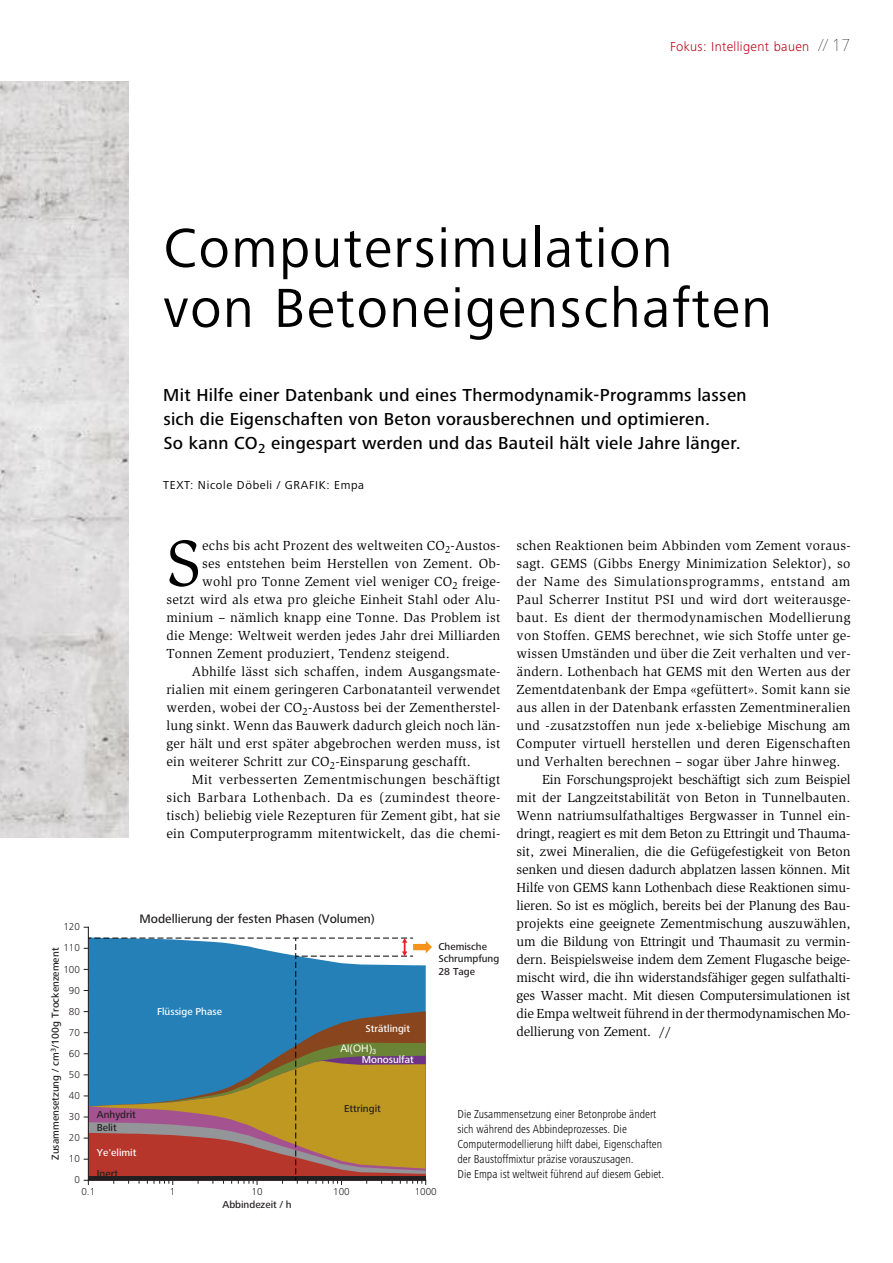
<style>
.page{position:relative;width:893px;height:1263px;background:#fff}
.page>*{position:absolute;margin:0;border:0;box-sizing:border-box;transform-origin:0 0}
.t1{font:67.2px "Slimbach Std";color:#000}
.t2{font:57px/60px "Frutiger Next Pro";letter-spacing:.025em;color:#000}
.t3{font:500 18px/24px "Frutiger Next Pro";letter-spacing:.015em;color:#000}
.t4{font:13.5px "Slimbach Std";letter-spacing:.015em;color:#000}
.t5{font:13.5px "Slimbach Std";letter-spacing:-.01em;color:#000}
.t6{font:13.5px "Slimbach Std";letter-spacing:.035em;color:#000}
.t7{font:13.5px "Slimbach Std";letter-spacing:-.005em;color:#000}
.t8{font:300 13.5px "Frutiger Next Pro";letter-spacing:.025em;color:#ba0014}
.t9{font:500 12.6px "Frutiger Next Pro";color:#231f20}
.t10{font:300 condensed 12px/15px "Frutiger Next Pro";color:#000}
.t11{font:12px "Frutiger Next Pro";letter-spacing:.055em;color:#000}
.t12{font:500 10.35px/12.5px "Frutiger Next Pro";color:#231f20}
.t13{font:500 10.35px "Frutiger Next Pro";color:#fff}
.t14{font:300 10.35px "Frutiger Next Pro";color:#231f20}
.t15{font:10.35px "Arial";color:#fff}
.s1{font-weight:900;font-size:18px;color:#000}
</style>
<div class="page">
<hr style="left:88px;top:927px;width:1px;height:253px;background:#231f20">
<svg style="left:84px;top:938px;width:348px;height:246px;background:#738280"></svg>
<img style="left:0;top:82px;width:129px;height:756px">
<p class="t8" style="left:670px;top:42px;width:182px">Fokus: Intelligent bauen <span class="s1">// 17</span></p>
<h2 class="t2" style="left:163px;top:224px;width:610px">Computersimulation von Betoneigenschaften</h2>
<h3 class="t3" style="left:163px;top:385px;width:585px">Mit Hilfe einer Datenbank und eines Thermodynamik-Programms lassen sich die Eigenschaften von Beton vorausberechnen und optimieren.<br>So kann CO<sub>2</sub> eingespart werden und das Bauteil hält viele Jahre länger.</h3>
<p class="t11" style="left:163px;top:481px;width:202px">TEXT: Nicole Döbeli / GRAFIK: Empa</p>
<p class="t14" style="left:63px;top:923px;width:18px">120</p>
<p class="t14" style="left:63px;top:944px;width:18px">110</p>
<p class="t12" style="left:50px;top:1160px;width:214px;rotate:-90deg">Zusammensetzung / cm<sup>3</sup>/100g Trockenzement</p>
<p class="t14" style="left:63px;top:966px;width:18px">100</p>
<p class="t14" style="left:69px;top:987px;width:13px">90</p>
<p class="t14" style="left:69px;top:1008px;width:13px">80</p>
<p class="t14" style="left:69px;top:1029px;width:13px">70</p>
<p class="t14" style="left:69px;top:1050px;width:13px">60</p>
<p class="t14" style="left:69px;top:1071px;width:13px">50</p>
<p class="t14" style="left:69px;top:1092px;width:13px">40</p>
<p class="t14" style="left:69px;top:1113px;width:13px">30</p>
<p class="t14" style="left:69px;top:1134px;width:13px">20</p>
<p class="t14" style="left:69px;top:1155px;width:13px">10</p>
<p class="t14" style="left:74px;top:1176px;width:7px">0</p>
<h1 class="t1" style="left:166px;top:537px;width:36px">S</h1>
<p class="t4" style="left:202px;top:540px;width:300px">echs bis acht Prozent des weltweiten CO<sub>2</sub>-Austos-</p>
<p class="t4" style="left:202px;top:558px;width:300px">ses entstehen beim Herstellen von Zement. Ob-</p>
<p class="t4" style="left:202px;top:576px;width:300px">wohl pro Tonne Zement viel weniger CO<sub>2</sub> freige-</p>
<p class="t4" style="left:166px;top:594px;width:336px">setzt wird als etwa pro gleiche Einheit Stahl oder Alu-</p>
<p class="t4" style="left:166px;top:612px;width:335px">minium – nämlich knapp eine Tonne. Das Problem ist</p>
<p class="t4" style="left:166px;top:630px;width:335px">die Menge: Weltweit werden jedes Jahr drei Milliarden</p>
<p class="t4" style="left:166px;top:648px;width:285px">Tonnen Zement produziert, Tendenz steigend.</p>
<p class="t4" style="left:192px;top:666px;width:310px">Abhilfe lässt sich schaffen, indem Ausgangsmate-</p>
<p class="t4" style="left:166px;top:684px;width:335px">rialien mit einem geringeren Carbonatanteil verwendet</p>
<p class="t4" style="left:166px;top:702px;width:336px">werden, wobei der CO<sub>2</sub>-Austoss bei der Zementherstel-</p>
<p class="t4" style="left:166px;top:720px;width:336px">lung sinkt. Wenn das Bauwerk dadurch gleich noch län-</p>
<p class="t4" style="left:166px;top:738px;width:335px">ger hält und erst später abgebrochen werden muss, ist</p>
<p class="t4" style="left:166px;top:756px;width:306px">ein weiterer Schritt zur CO<sub>2</sub>-Einsparung geschafft.</p>
<p class="t4" style="left:192px;top:774px;width:310px">Mit verbesserten Zementmischungen beschäftigt</p>
<p class="t6" style="left:166px;top:792px;width:336px">sich Barbara Lothenbach. Da es (zumindest theore-</p>
<p class="t4" style="left:166px;top:810px;width:335px">tisch) beliebig viele Rezepturen für Zement gibt, hat sie</p>
<p class="t4" style="left:166px;top:828px;width:336px">ein Computerprogramm mitentwickelt, das die chemi-</p>
<p class="t9" style="left:140px;top:914px;width:237px">Modellierung der festen Phasen (Volumen)</p>
<p class="t13" style="left:157px;top:1008px;width:67px">Flüssige Phase</p>
<p class="t13" style="left:366px;top:1025px;width:46px">Strätlingit</p>
<p class="t15" style="left:340px;top:1041px;width:37px">Al(OH)<sub>3</sub></p>
<p class="t13" style="left:362px;top:1056px;width:54px">Monosulfat</p>
<p class="t12" style="left:438px;top:941px;width:62px">Chemische<br>Schrumpfung<br>28 Tage</p>
<p class="t4" style="left:517px;top:540px;width:336px">schen Reaktionen beim Abbinden vom Zement voraus-</p>
<p class="t4" style="left:517px;top:558px;width:335px">sagt. GEMS (Gibbs Energy Minimization Selektor), so</p>
<p class="t6" style="left:517px;top:576px;width:335px">der Name des Simulationsprogramms, entstand am</p>
<p class="t4" style="left:517px;top:594px;width:336px">Paul Scherrer Institut PSI und wird dort weiterausge-</p>
<p class="t4" style="left:517px;top:612px;width:335px">baut. Es dient der thermodynamischen Modellierung</p>
<p class="t4" style="left:517px;top:630px;width:336px">von Stoffen. GEMS berechnet, wie sich Stoffe unter ge-</p>
<p class="t4" style="left:517px;top:648px;width:336px">wissen Umständen und über die Zeit verhalten und ver-</p>
<p class="t4" style="left:517px;top:666px;width:335px">ändern. Lothenbach hat GEMS mit den Werten aus der</p>
<p class="t4" style="left:517px;top:684px;width:335px">Zementdatenbank der Empa «gefüttert». Somit kann sie</p>
<p class="t4" style="left:517px;top:702px;width:335px">aus allen in der Datenbank erfassten Zementmineralien</p>
<p class="t4" style="left:517px;top:720px;width:335px">und -zusatzstoffen nun jede x-beliebige Mischung am</p>
<p class="t4" style="left:517px;top:738px;width:335px">Computer virtuell herstellen und deren Eigenschaften</p>
<p class="t4" style="left:517px;top:756px;width:325px">und Verhalten berechnen – sogar über Jahre hinweg.</p>
<p class="t5" style="left:542px;top:774px;width:310px">Ein Forschungsprojekt beschäftigt sich zum Beispiel</p>
<p class="t4" style="left:517px;top:792px;width:335px">mit der Langzeitstabilität von Beton in Tunnelbauten.</p>
<p class="t4" style="left:517px;top:810px;width:335px">Wenn natriumsulfathaltiges Bergwasser in Tunnel ein-</p>
<p class="t5" style="left:517px;top:828px;width:335px">dringt, reagiert es mit dem Beton zu Ettringit und Thauma-</p>
<p class="t7" style="left:517px;top:846px;width:335px">sit, zwei Mineralien, die die Gefügefestigkeit von Beton</p>
<p class="t5" style="left:517px;top:864px;width:335px">senken und diesen dadurch abplatzen lassen können. Mit</p>
<p class="t5" style="left:517px;top:882px;width:335px">Hilfe von GEMS kann Lothenbach diese Reaktionen simu-</p>
<p class="t5" style="left:517px;top:900px;width:335px">lieren. So ist es möglich, bereits bei der Planung des Bau-</p>
<p class="t4" style="left:517px;top:918px;width:335px">projekts eine geeignete Zementmischung auszuwählen,</p>
<p class="t5" style="left:517px;top:936px;width:335px">um die Bildung von Ettringit und Thaumasit zu vermin-</p>
<p class="t5" style="left:517px;top:954px;width:335px">dern. Beispielsweise indem dem Zement Flugasche beige-</p>
<p class="t5" style="left:517px;top:972px;width:335px">mischt wird, die ihn widerstandsfähiger gegen sulfathalti-</p>
<p class="t5" style="left:517px;top:990px;width:335px">ges Wasser macht. Mit diesen Computersimulationen ist</p>
<p class="t5" style="left:517px;top:1008px;width:335px">die Empa weltweit führend in der thermodynamischen Mo-</p>
<p class="t5" style="left:517px;top:1026px;width:156px">dellierung von Zement. //</p>
<p class="t12" style="left:97px;top:1109px;width:41px">Anhydrit</p>
<p class="t12" style="left:97px;top:1122px;width:21px">Belit</p>
<p class="t13" style="left:97px;top:1149px;width:41px">Ye'elimit</p>
<p class="t12" style="left:97px;top:1168px;width:23px">Inert</p>
<p class="t12" style="left:344px;top:1103px;width:38px">Ettringit</p>
<p class="t10" style="left:457px;top:1108px;width:208px">Die Zusammensetzung einer Betonprobe ändert sich während des Abbindeprozesses. Die Computermodellierung hilft dabei, Eigenschaften der Baustoffmixtur präzise vorauszusagen.<br>Die Empa ist weltweit führend auf diesem Gebiet.</p>
<p class="t14" style="left:81px;top:1188px;width:15px">0.1</p>
<p class="t14" style="left:170px;top:1188px;width:7px">1</p>
<p class="t14" style="left:252px;top:1188px;width:13px">10</p>
<p class="t14" style="left:333px;top:1188px;width:18px">100</p>
<p class="t14" style="left:415px;top:1188px;width:24px">1000</p>
<p class="t12" style="left:222px;top:1199px;width:71px">Abbindezeit / h</p>
</div>
